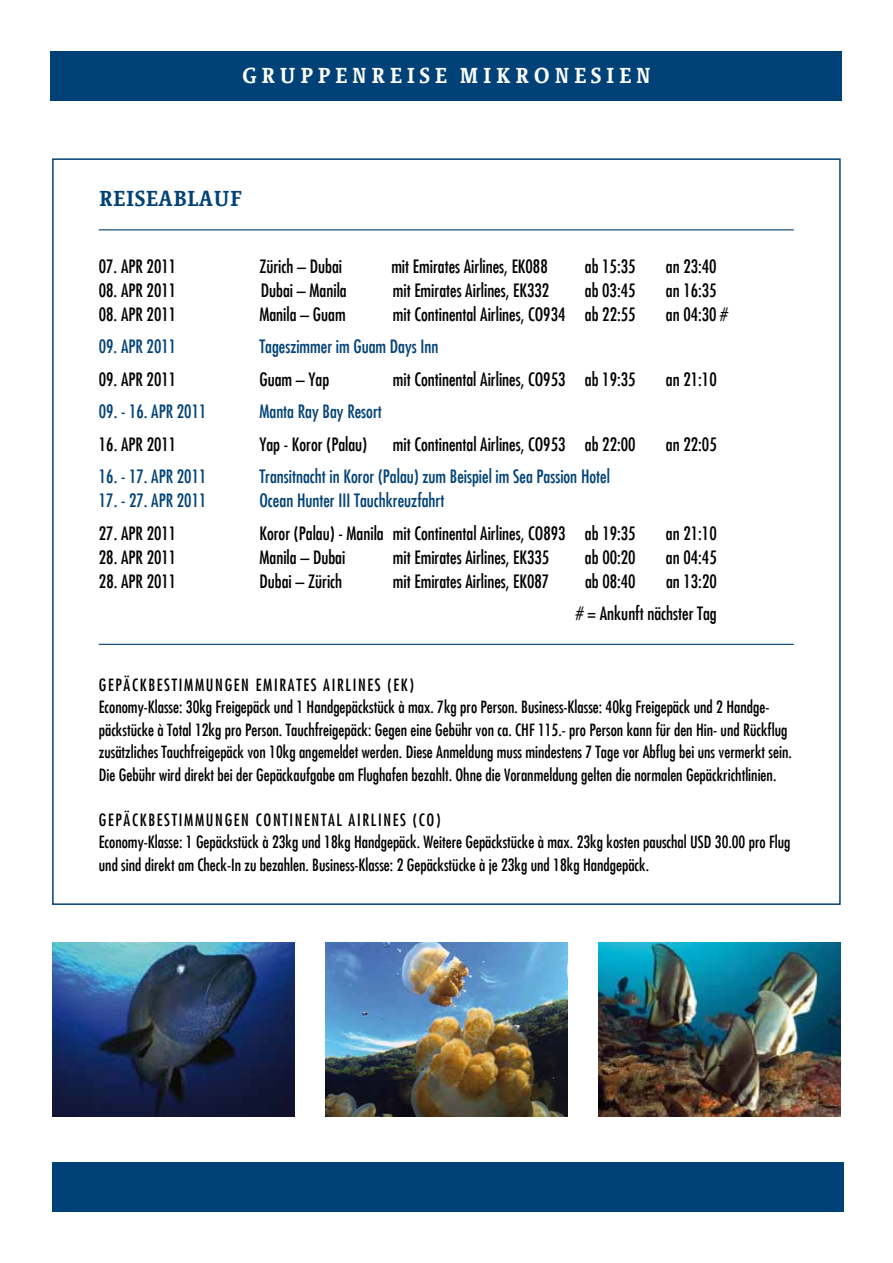
<style>
.page{position:relative;width:893px;height:1263px;background:#fff}
.page>*{position:absolute;margin:0;border:0;box-sizing:border-box;transform-origin:0 0}
.t1{font:700 21px "Sheriff";letter-spacing:.2em;color:#fff}
.t2{font:700 21px "Sheriff";color:#004277}
.t3{font:condensed 18px/32.5px "Futura";color:#000;text-align:right}
.t4{font:condensed 18px "Futura";color:#004277}
.t5{font:condensed 16.5px/22.5px "Futura";color:#000}
</style>
<div class="page">
<hr style="left:99px;top:229px;width:695px;height:1px;background:#004277">
<div style="left:51px;top:51px;width:791px;height:49px;background:#004277"></div>
<hr style="left:99px;top:644px;width:695px;height:1px;background:#004277">
<img style="left:52px;top:943px;width:243px;height:173px">
<img style="left:325px;top:943px;width:242px;height:173px">
<img style="left:598px;top:943px;width:243px;height:173px">
<div style="left:52px;top:1163px;width:791px;height:49px;background:#004277"></div>
<p class="t1" style="left:242px;top:63px;width:411px">GRUPPENREISE MIKRONESIEN</p>
<p class="t2" style="left:99px;top:186px;width:145px">REISEABLAUF</p>
<p class="t3" style="left:99px;top:250px;width:79px">07. APR 2011</p>
<p class="t3" style="left:259px;top:250px;width:84px">Zürich – Dubai</p>
<p class="t3" style="left:391px;top:250px;width:158px">mit Emirates Airlines, EK088</p>
<p class="t3" style="left:585px;top:250px;width:52px">ab 15:35</p>
<p class="t3" style="left:666px;top:250px;width:52px">an 23:40</p>
<p class="t3" style="left:99px;top:274px;width:79px">08. APR 2011</p>
<p class="t3" style="left:261px;top:274px;width:87px">Dubai – Manila</p>
<p class="t3" style="left:393px;top:274px;width:158px">mit Emirates Airlines, EK332</p>
<p class="t3" style="left:585px;top:274px;width:52px">ab 03:45</p>
<p class="t3" style="left:666px;top:274px;width:52px">an 16:35</p>
<p class="t3" style="left:99px;top:298px;width:79px">08. APR 2011</p>
<p class="t3" style="left:259px;top:298px;width:88px">Manila – Guam</p>
<p class="t3" style="left:393px;top:298px;width:244px">mit Continental Airlines, CO934 ab 22:55</p>
<p class="t3" style="left:666px;top:298px;width:63px">an 04:30 #</p>
<p class="t4" style="left:99px;top:336px;width:79px">09. APR 2011</p>
<p class="t4" style="left:259px;top:336px;width:181px">Tageszimmer im Guam Days Inn</p>
<p class="t3" style="left:99px;top:363px;width:79px">09. APR 2011</p>
<p class="t3" style="left:259px;top:363px;width:71px">Guam – Yap</p>
<p class="t3" style="left:393px;top:363px;width:244px">mit Continental Airlines, CO953 ab 19:35</p>
<p class="t3" style="left:666px;top:363px;width:52px">an 21:10</p>
<p class="t4" style="left:99px;top:401px;width:109px">09. - 16. APR 2011</p>
<p class="t4" style="left:259px;top:401px;width:124px">Manta Ray Bay Resort</p>
<p class="t3" style="left:99px;top:428px;width:79px">16. APR 2011</p>
<p class="t3" style="left:259px;top:428px;width:109px">Yap - Koror (Palau)</p>
<p class="t3" style="left:393px;top:428px;width:244px">mit Continental Airlines, CO953 ab 22:00</p>
<p class="t3" style="left:666px;top:428px;width:52px">an 22:05</p>
<p class="t4" style="left:99px;top:466px;width:109px">16. - 17. APR 2011</p>
<p class="t4" style="left:259px;top:466px;width:352px">Transitnacht in Koror (Palau) zum Beispiel im Sea Passion Hotel</p>
<p class="t4" style="left:99px;top:490px;width:109px">17. - 27. APR 2011</p>
<p class="t4" style="left:259px;top:490px;width:187px">Ocean Hunter III Tauchkreuzfahrt</p>
<p class="t3" style="left:99px;top:517px;width:79px">27. APR 2011</p>
<p class="t3" style="left:259px;top:517px;width:378px">Koror (Palau) - Manila mit Continental Airlines, CO893 ab 19:35</p>
<p class="t3" style="left:666px;top:517px;width:52px">an 21:10</p>
<p class="t3" style="left:99px;top:541px;width:79px">28. APR 2011</p>
<p class="t3" style="left:259px;top:541px;width:87px">Manila – Dubai</p>
<p class="t3" style="left:393px;top:541px;width:158px">mit Emirates Airlines, EK335</p>
<p class="t3" style="left:585px;top:541px;width:52px">ab 00:20</p>
<p class="t3" style="left:666px;top:541px;width:52px">an 04:45</p>
<p class="t3" style="left:99px;top:565px;width:79px">28. APR 2011</p>
<p class="t3" style="left:259px;top:565px;width:84px">Dubai – Zürich</p>
<p class="t3" style="left:393px;top:565px;width:158px">mit Emirates Airlines, EK087</p>
<p class="t3" style="left:585px;top:565px;width:52px">ab 08:40</p>
<p class="t3" style="left:576px;top:565px;width:142px">an 13:20<br># = Ankunft nächster Tag</p>
<p class="t5" style="left:99px;top:673px;width:694px">GEPÄCKBESTIMMUNGEN EMIRATES AIRLINES (EK)<br>Economy-Klasse: 30kg Freigepäck und 1 Handgepäckstück à max. 7kg pro Person. Business-Klasse: 40kg Freigepäck und 2 Handge&shy;päckstücke à Total 12kg pro Person. Tauchfreigepäck: Gegen eine Gebühr von ca. CHF 115.- pro Person kann für den Hin- und Rückflug zusätzliches Tauchfreigepäck von 10kg angemeldet werden. Diese Anmeldung muss mindestens 7 Tage vor Abflug bei uns vermerkt sein.<br>Die Gebühr wird direkt bei der Gepäckaufgabe am Flughafen bezahlt. Ohne die Voranmeldung gelten die normalen Gepäckrichtlinien.</p>
<p class="t5" style="left:99px;top:808px;width:693px">GEPÄCKBESTIMMUNGEN CONTINENTAL AIRLINES (CO)<br>Economy-Klasse: 1 Gepäckstück à 23kg und 18kg Handgepäck. Weitere Gepäckstücke à max. 23kg kosten pauschal USD 30.00 pro Flug und sind direkt am Check-In zu bezahlen. Business-Klasse: 2 Gepäckstücke à je 23kg und 18kg Handgepäck.</p>
</div>
